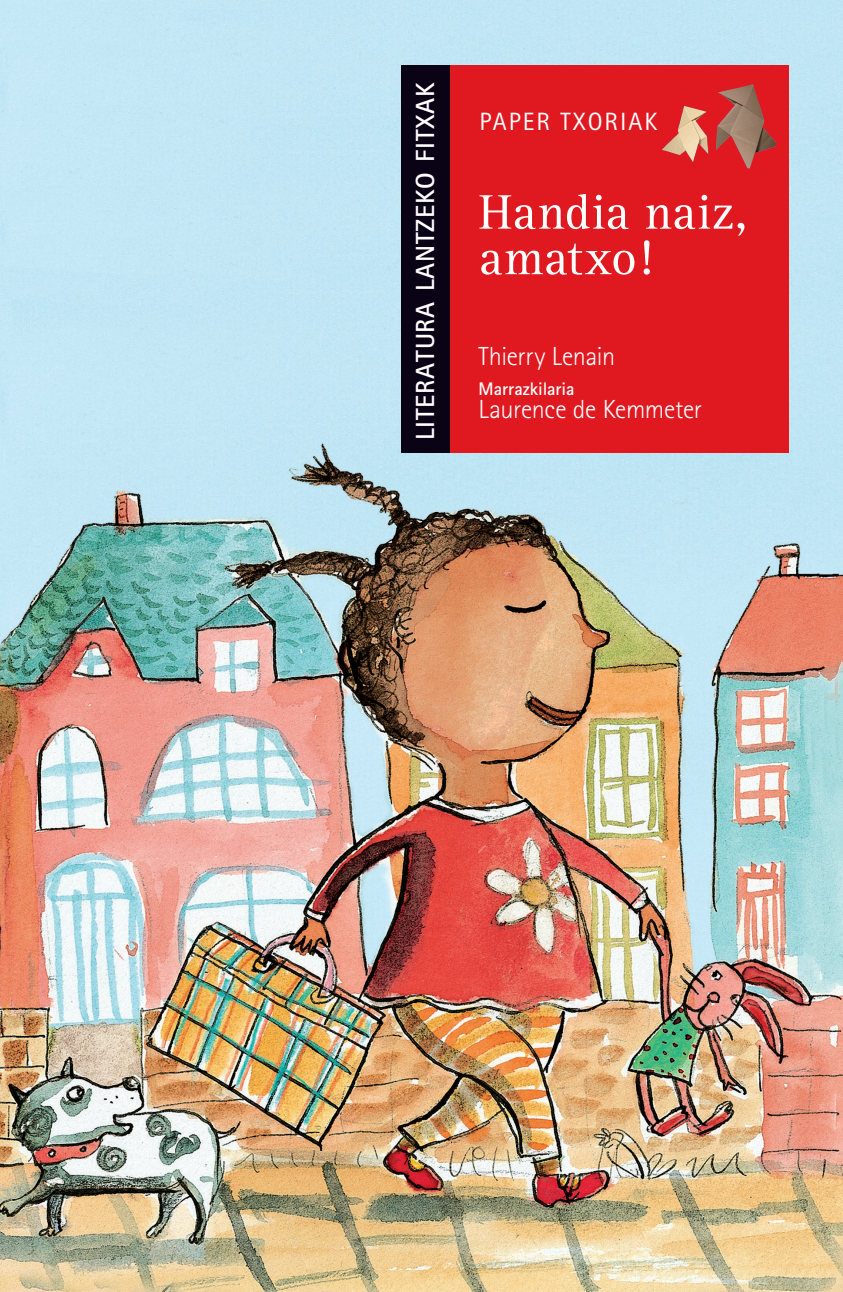
<style>
.page{position:relative;width:843px;height:1292px;background:#fff}
.page>*{position:absolute;margin:0;border:0;box-sizing:border-box;transform-origin:0 0}
.t1{font:50.05px/45.5px "Rotis Serif";letter-spacing:.005em;color:#fff}
.t2{font:700 26.25px "Rotis Sans Serif";letter-spacing:.03em;color:#fff}
.t3{font:300 26.07px "Rotis Sans Serif";letter-spacing:-.015em;color:#fff}
.t4{font:25.03px "Rotis Sans Serif";letter-spacing:.08em;color:#fff}
.t5{font:700 18.2px "Rotis Sans Serif";letter-spacing:-.005em;color:#fff}
</style>
<div class="page">
<img style="left:0;top:0;width:842px;height:1291px">
<div style="left:401px;top:65px;width:387px;height:387px;background:#e01921"></div>
<div style="left:401px;top:65px;width:48px;height:387px;background:#0a0215"></div>
<img style="left:661px;top:84px;width:114px;height:84px">
<p class="t2" style="left:408px;top:440px;width:359px;rotate:-90deg">LITERATURA LANTZEKO FITXAK</p>
<p class="t4" style="left:479px;top:106px;width:179px">PAPER TXORIAK</p>
<h1 class="t1" style="left:478px;top:191px;width:270px">Handia naiz, amatxo!</h1>
<p class="t3" style="left:478px;top:341px;width:138px">Thierry Lenain</p>
<p class="t5" style="left:478px;top:377px;width:97px">Marrazkilaria</p>
<p class="t3" style="left:478px;top:394px;width:225px">Laurence de Kemmeter</p>
</div>
